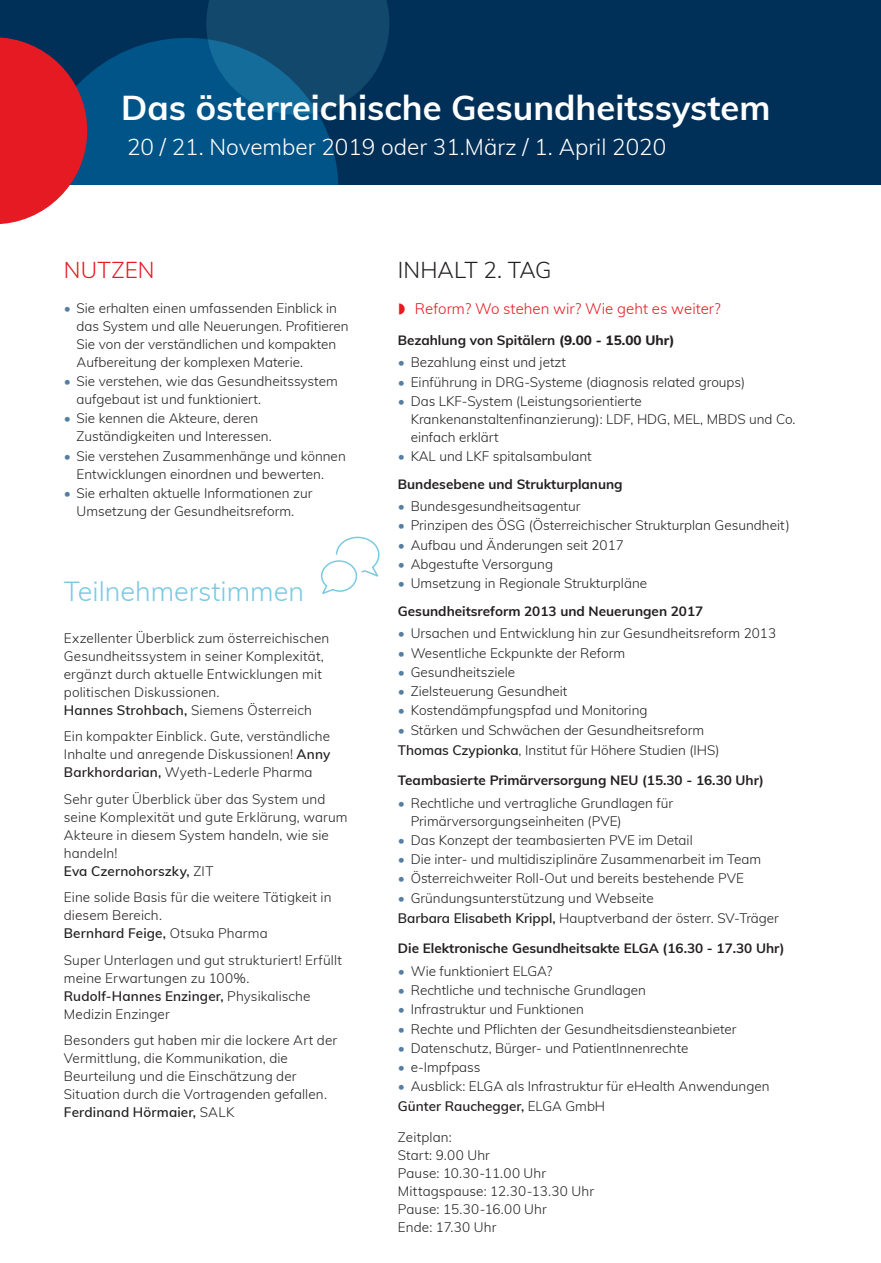
<style>
.page{position:relative;width:881px;height:1263px;background:#fff}
.page>*{position:absolute;margin:0;border:0;box-sizing:border-box;transform-origin:0 0}
.t1{font:700 34.5px "Muli";color:#fff}
.t2{font:300 27px "Muli";color:#7acae2}
.t3{font:300 22.5px "Muli";color:#fff}
.t4{font:300 22.5px "Muli";letter-spacing:.005em;color:#231f20}
.t5{font:300 22.5px "Muli";color:#e51a23}
.t6{font:300 15px "Muli";color:#e51a23}
.t7{font:300 13.5px/18px "Muli";color:#231f20}
.t8{font:700 13.5px/27.8px "Muli";color:#231f20}
.s1{color:#577ea0}
.s2{font-weight:600}
.s3{font-weight:800}
.s4{font-weight:300;color:#577ea0}
.s5{font-weight:300}
</style>
<div class="page">
<div style="left:0;top:0;width:880px;height:185px;background:#003058"></div>
<svg style="left:0;top:0;width:389px;height:224px"></svg>
<svg style="left:320px;top:536px;width:60px;height:58px"></svg>
<h1 class="t1" style="left:121px;top:82px;width:650px">Das österreichische Gesundheitssystem</h1>
<h3 class="t3" style="left:127px;top:131px;width:540px">20 / 21. November 2019 oder 31.März / 1. April 2020</h3>
<h3 class="t5" style="left:64px;top:253px;width:75px">Nutzen</h3>
<p class="t7" style="left:77px;top:298px;width:273px;text-indent:-13px"><span class="s1">•</span> Sie erhalten einen umfassenden Einblick in das System und alle Neuerungen. Profitieren Sie von der verständlichen und kompakten Aufbereitung der komplexen Materie.</p>
<p class="t7" style="left:77px;top:372px;width:262px;text-indent:-13px"><span class="s1">•</span> Sie verstehen, wie das Gesundheitssystem aufgebaut ist und funktioniert.</p>
<p class="t7" style="left:77px;top:409px;width:196px;text-indent:-13px"><span class="s1">•</span> Sie kennen die Akteure, deren<br>Zuständigkeiten und Interessen.</p>
<p class="t7" style="left:77px;top:446px;width:270px;text-indent:-13px"><span class="s1">•</span> Sie verstehen Zusammenhänge und können<br>Entwicklungen einordnen und bewerten.</p>
<p class="t7" style="left:64px;top:483px;width:250px;text-align:center"><span class="s1">•</span> Sie erhalten aktuelle Informationen zur<br>Umsetzung der Gesundheitsreform.</p>
<h2 class="t2" style="left:64px;top:572px;width:241px">Teilnehmerstimmen</h2>
<p class="t7" style="left:64px;top:628px;width:267px">Exzellenter Überblick zum österreichischen Gesundheitssystem in seiner Komplexität, ergänzt durch aktuelle Entwicklungen mit politischen Diskussionen.<br><span class="s2">Hannes Strohbach,</span> Siemens Österreich</p>
<p class="t7" style="left:64px;top:727px;width:268px;text-align:justify">Ein kompakter Einblick. Gute, verständliche Inhalte und anregende Diskussionen! <span class="s2">Anny Barkhordarian,</span> Wyeth-Lederle Pharma</p>
<p class="t7" style="left:64px;top:789px;width:285px">Sehr guter Überblick über das System und seine Komplexität und gute Erklärung, warum<br>Akteure in diesem System handeln, wie sie handeln!<br><span class="s2">Eva Czernohorszky,</span> ZIT</p>
<p class="t7" style="left:64px;top:888px;width:269px">Eine solide Basis für die weitere Tätigkeit in diesem Bereich.<br><span class="s2">Bernhard Feige,</span> Otsuka Pharma</p>
<p class="t7" style="left:64px;top:950px;width:279px">Super Unterlagen und gut strukturiert! Erfüllt meine Erwartungen zu 100%.<br><span class="s2">Rudolf-Hannes Enzinger,</span> Physikalische Medizin Enzinger</p>
<p class="t7" style="left:64px;top:1031px;width:275px">Besonders gut haben mir die lockere Art der Vermittlung, die Kommunikation, die Beurteilung und die Einschätzung der Situation durch die Vortragenden gefallen.<br><span class="s2">Ferdinand Hörmaier,</span> SALK</p>
<h3 class="t4" style="left:398px;top:253px;width:125px">INHALT 2. tag</h3>
<p class="t6" style="left:415px;top:298px;width:307px">Reform? Wo stehen wir? Wie geht es weiter?</p>
<p class="t8" style="left:398px;top:326px;width:278px">Bezahlung von Spitälern <span class="s3">(9.00 - 15.00 Uhr)</span></p>
<p class="t7" style="left:398px;top:353px;width:169px"><span class="s1">•</span> Bezahlung einst und jetzt</p>
<p class="t7" style="left:398px;top:372px;width:349px"><span class="s1">•</span> Einführung in DRG-Systeme (diagnosis related groups)</p>
<p class="t7" style="left:410px;top:391px;width:386px;text-indent:-13px"><span class="s1">•</span> Das LKF-System (Leistungsorientierte<br>Krankenanstaltenfinanzierung): LDF, HDG, MEL, MBDS und Co. einfach erklärt</p>
<p class="t8" style="left:398px;top:442px;width:226px"><span class="s4">•</span> <span class="s5">KAL und LKF spitalsambulant<br></span>Bundesebene und Strukturplanung</p>
<p class="t7" style="left:398px;top:497px;width:184px"><span class="s1">•</span> Bundesgesundheitsagentur</p>
<p class="t7" style="left:398px;top:516px;width:393px"><span class="s1">•</span> Prinzipen des ÖSG (Österreichischer Strukturplan Gesundheit)</p>
<p class="t7" style="left:398px;top:535px;width:227px"><span class="s1">•</span> Aufbau und Änderungen seit 2017</p>
<p class="t7" style="left:398px;top:554px;width:157px"><span class="s1">•</span> Abgestufte Versorgung</p>
<p class="t8" style="left:398px;top:569px;width:307px"><span class="s4">•</span> <span class="s5">Umsetzung in Regionale Strukturpläne<br></span>Gesundheitsreform 2013 und Neuerungen 2017</p>
<p class="t7" style="left:398px;top:624px;width:379px"><span class="s1">•</span> Ursachen und Entwicklung hin zur Gesundheitsreform 2013</p>
<p class="t7" style="left:398px;top:643px;width:229px"><span class="s1">•</span> Wesentliche Eckpunkte der Reform</p>
<p class="t7" style="left:398px;top:662px;width:119px"><span class="s1">•</span> Gesundheitsziele</p>
<p class="t7" style="left:398px;top:682px;width:171px"><span class="s1">•</span> Zielsteuerung Gesundheit</p>
<p class="t7" style="left:398px;top:701px;width:251px"><span class="s1">•</span> Kostendämpfungspfad und Monitoring</p>
<p class="t7" style="left:398px;top:719px;width:323px;line-height:20px"><span class="s1">•</span> Stärken und Schwächen der Gesundheitsreform<br><span class="s2">Thomas Czypionka</span>, Institut für Höhere Studien (IHS)</p>
<p class="t8" style="left:398px;top:766px;width:367px">Teambasierte Primärversorgung NEU (15.30 - 16.30 Uhr)</p>
<p class="t7" style="left:410px;top:793px;width:264px;text-indent:-13px"><span class="s1">•</span> Rechtliche und vertragliche Grundlagen für<br>Primärversorgungseinheiten (PVE)</p>
<p class="t7" style="left:398px;top:830px;width:296px"><span class="s1">•</span> Das Konzept der teambasierten PVE im Detail</p>
<p class="t7" style="left:398px;top:850px;width:365px"><span class="s1">•</span> Die inter- und multidisziplinäre Zusammenarbeit im Team</p>
<p class="t7" style="left:398px;top:869px;width:347px"><span class="s1">•</span> Österreichweiter Roll-Out und bereits bestehende PVE</p>
<p class="t7" style="left:398px;top:887px;width:382px;line-height:20px"><span class="s1">•</span> Gründungsunterstützung und Webseite<br><span class="s2">Barbara Elisabeth Krippl,</span> Hauptverband der österr. SV-Träger</p>
<p class="t8" style="left:398px;top:934px;width:388px">Die Elektronische Gesundheitsakte ELGA (16.30 - 17.30 Uhr)</p>
<p class="t7" style="left:398px;top:961px;width:156px"><span class="s1">•</span> Wie funktioniert ELGA?</p>
<p class="t7" style="left:398px;top:980px;width:249px"><span class="s1">•</span> Rechtliche und technische Grundlagen</p>
<p class="t7" style="left:398px;top:1000px;width:187px"><span class="s1">•</span> Infrastruktur und Funktionen</p>
<p class="t7" style="left:398px;top:1019px;width:340px"><span class="s1">•</span> Rechte und Pflichten der Gesundheitsdiensteanbieter</p>
<p class="t7" style="left:398px;top:1038px;width:292px"><span class="s1">•</span> Datenschutz, Bürger- und PatientInnenrechte</p>
<p class="t7" style="left:398px;top:1057px;width:84px"><span class="s1">•</span> e-Impfpass</p>
<p class="t7" style="left:398px;top:1076px;width:373px;line-height:20px"><span class="s1">•</span> Ausblick: ELGA als Infrastruktur für eHealth Anwendungen<br><span class="s2">Günter Rauchegger,</span> ELGA GmbH</p>
<p class="t7" style="left:398px;top:1127px;width:197px">Zeitplan:<br>Start: 9.00 Uhr<br>Pause: 10.30-11.00 Uhr<br>Mittagspause: 12.30-13.30 Uhr<br>Pause: 15.30-16.00 Uhr<br>Ende: 17.30 Uhr</p>
</div>
